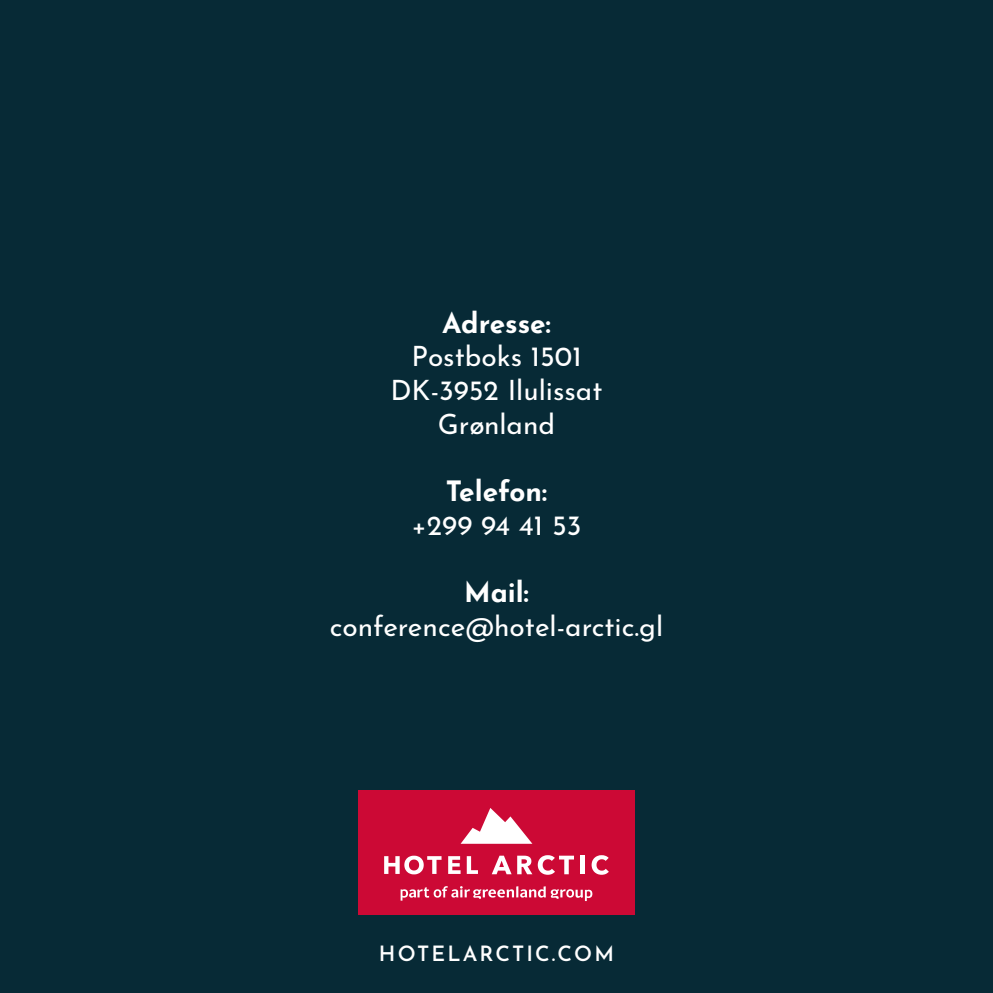
<style>
.page{position:relative;width:993px;height:993px;background:#fff}
.page>*{position:absolute;margin:0;border:0;box-sizing:border-box;transform-origin:0 0}
.t1{font:28px/33.6px "Josefin Sans";color:#fff;text-align:center}
.t2{font:700 28px "Josefin Sans";color:#fff}
.t3{font:600 21px "Josefin Sans";letter-spacing:.1em;color:#fff}
</style>
<div class="page">
<div style="left:0;top:0;width:992px;height:992px;background:#072a36"></div>
<div style="left:358px;top:790px;width:276px;height:124px;background:#cc0935"></div>
<svg style="left:461px;top:808px;width:71px;height:35px"></svg>
<svg style="left:400px;top:886px;width:192px;height:14px"></svg>
<svg style="left:384px;top:855px;width:57px;height:19px"></svg>
<svg style="left:448px;top:856px;width:12px;height:17px"></svg>
<svg style="left:466px;top:856px;width:12px;height:17px"></svg>
<svg style="left:492px;top:855px;width:19px;height:19px"></svg>
<svg style="left:517px;top:855px;width:57px;height:19px"></svg>
<hr style="left:580px;top:855px;width:4px;height:19px;background:#fff">
<svg style="left:591px;top:855px;width:17px;height:19px"></svg>
<p class="t2" style="left:442px;top:298px;width:110px">Adresse:</p>
<p class="t1" style="left:390px;top:336px;width:213px">Postboks 1501<br>DK-3952 Ilulissat<br>Grønland</p>
<p class="t2" style="left:445px;top:466px;width:103px">Telefon:</p>
<p class="t1" style="left:411px;top:504px;width:171px">+299 94 41 53</p>
<p class="t2" style="left:464px;top:567px;width:66px">Mail:</p>
<p class="t1" style="left:329px;top:605px;width:335px">conference@hotel-arctic.gl</p>
<p class="t3" style="left:379px;top:935px;width:236px">HOTELARCTIC.COM</p>
</div>
